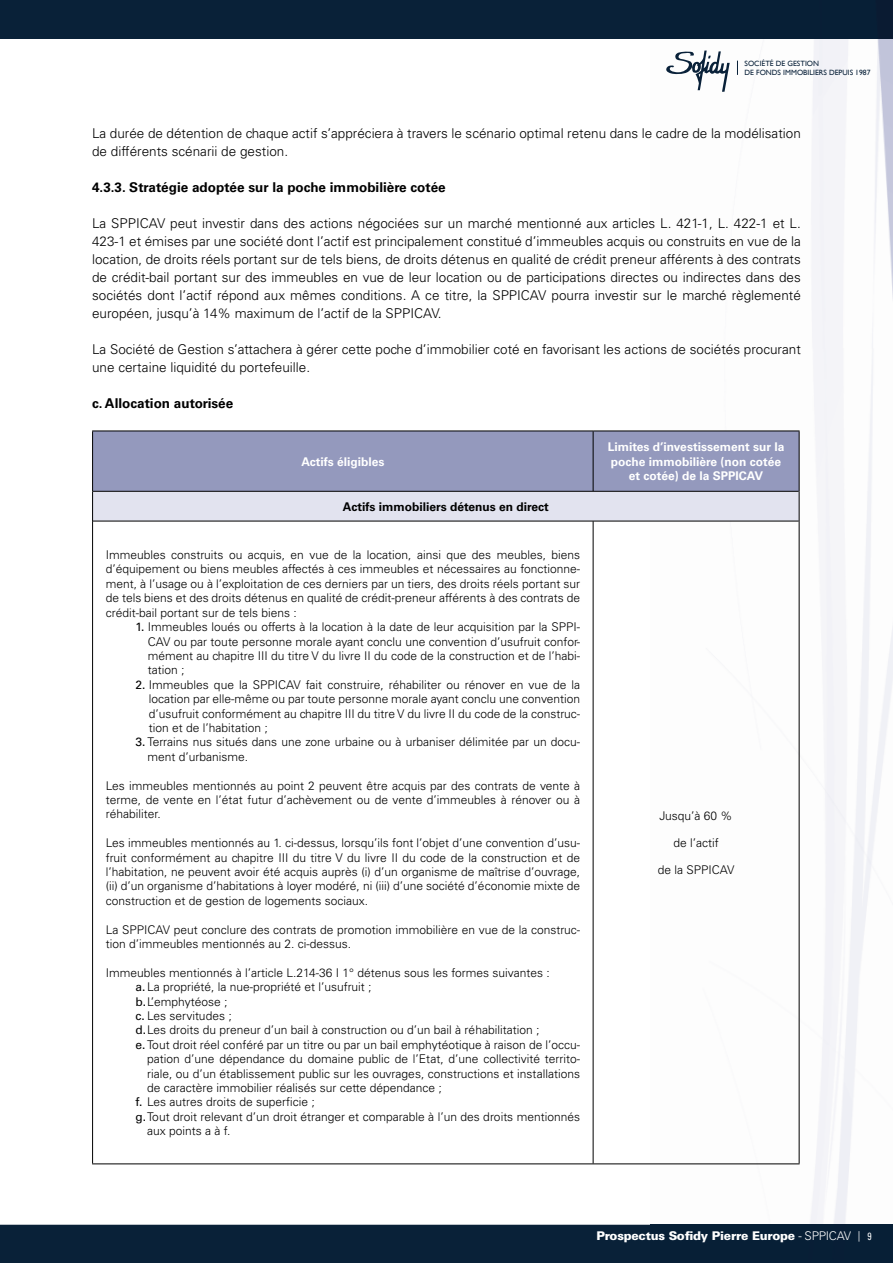
<style>
.page{position:relative;width:893px;height:1263px;background:#fff}
.page>*{position:absolute;margin:0;border:0;box-sizing:border-box;transform-origin:0 0}
.t1{font:300 13.5px/18px "Univers";color:#000}
.t2{font:700 13.5px "Univers";color:#000}
.t3{font:300 12px/14.4px "Univers";color:#000;text-align:justify}
.t4{font:700 12px/14.4px "Univers";color:#fff;text-align:center}
.t5{font:900 12px "Univers";letter-spacing:-.02em;color:#fff}
.t6{font:700 12px "Univers";color:#000}
.t7{font:7.65px/9.1px "Gill Sans";color:#092139}
.s1{font-weight:400}
.s2{font-weight:300}
.s3{font-weight:400;font-stretch:condensed;font-size:10.5px}
</style>
<div class="page">
<img style="left:651px;top:349px;width:242px;height:876px">
<img style="left:651px;top:0;width:242px;height:349px">
<div style="left:0;top:0;width:651px;height:38px;background:#092138"></div>
<div style="left:0;top:1225px;width:893px;height:38px;background:#092138"></div>
<svg style="left:665px;top:51px;width:65px;height:41px"></svg>
<svg style="left:737px;top:61px;width:1px;height:14px"></svg>
<div style="left:93px;top:431px;width:706px;height:60px;background:#9499bd"></div>
<div style="left:93px;top:491px;width:706px;height:30px;background:#e2e3ef"></div>
<hr style="left:593px;top:431px;width:1px;height:60px;background:#000">
<hr style="left:93px;top:491px;width:706px;height:1px;background:#000">
<hr style="left:93px;top:521px;width:706px;height:1px;background:#000">
<hr style="left:593px;top:521px;width:1px;height:642px;background:#000">
<hr style="left:92px;top:430px;width:501px;height:1px;background:#000">
<hr style="left:92px;top:431px;width:1px;height:60px;background:#000">
<hr style="left:593px;top:430px;width:207px;height:1px;background:#000">
<hr style="left:799px;top:431px;width:1px;height:60px;background:#000">
<hr style="left:92px;top:491px;width:1px;height:30px;background:#000">
<hr style="left:799px;top:491px;width:1px;height:30px;background:#000">
<hr style="left:92px;top:521px;width:1px;height:642px;background:#000">
<hr style="left:799px;top:521px;width:1px;height:642px;background:#000">
<hr style="left:92px;top:1163px;width:708px;height:1px;background:#000">
<p class="t7" style="left:744px;top:59px;width:127px">SOCIÉTÉ DE GESTION<br>DE FONDS IMMOBILIERS DEPUIS 1987</p>
<p class="t1" style="left:92px;top:126px;width:710px">La durée de détention de chaque actif s’appréciera à travers le scénario optimal retenu dans le cadre de la modélisation de différents scénarii de gestion.</p>
<p class="t2" style="left:92px;top:183px;width:355px">4.3.3. Stratégie adoptée sur la poche immobilière cotée</p>
<p class="t1" style="left:92px;top:216px;width:710px;text-align:justify">La SPPICAV peut investir dans des actions négociées sur un marché mentionné aux articles L. 421-1, L. 422-1 et L.<br>423-1 et émises par une société dont l’actif est principalement constitué d’immeubles acquis ou construits en vue de la location, de droits réels portant sur de tels biens, de droits détenus en qualité de crédit preneur afférents à des contrats de crédit-bail portant sur des immeubles en vue de leur location ou de participations directes ou indirectes dans des sociétés dont l’actif répond aux mêmes conditions. A ce titre, la SPPICAV pourra investir sur le marché règlementé européen, jusqu’à 14% maximum de l’actif de la SPPICAV.</p>
<p class="t1" style="left:92px;top:342px;width:710px">La Société de Gestion s’attachera à gérer cette poche d’immobilier coté en favorisant les actions de sociétés procurant une certaine liquidité du portefeuille.</p>
<p class="t2" style="left:92px;top:399px;width:143px">c. Allocation autorisée</p>
<p class="t4" style="left:301px;top:455px;width:85px">Actifs éligibles</p>
<p class="t6" style="left:343px;top:502px;width:207px">Actifs immobiliers détenus en direct</p>
<p class="t3" style="left:106px;top:549px;width:476px">Immeubles construits ou acquis, en vue de la location, ainsi que des meubles, biens d’équipement ou biens meubles affectés à ces immeubles et nécessaires au fonctionne&shy;ment, à l’usage ou à l’exploitation de ces derniers par un tiers, des droits réels portant sur de tels biens et des droits détenus en qualité de crédit-preneur afférents à des contrats de crédit-bail portant sur de tels biens :</p>
<p class="t3" style="left:148px;top:621px;width:434px;text-indent:-12px"><span class="s1">1.</span> Immeubles loués ou offerts à la location à la date de leur acquisition par la SPPI-CAV ou par toute personne morale ayant conclu une convention d’usufruit confor&shy;mément au chapitre III du titre V du livre II du code de la construction et de l’habi&shy;tation ;</p>
<p class="t3" style="left:149px;top:678px;width:433px;text-indent:-13px"><span class="s1">2.</span> Immeubles que la SPPICAV fait construire, réhabiliter ou rénover en vue de la location par elle-même ou par toute personne morale ayant conclu une convention d’usufruit conformément au chapitre III du titre V du livre II du code de la construc&shy;tion et de l’habitation ;</p>
<p class="t3" style="left:147px;top:736px;width:434px;text-indent:-12px"><span class="s1">3.</span> Terrains nus situés dans une zone urbaine ou à urbaniser délimitée par un docu&shy;ment d’urbanisme.</p>
<p class="t3" style="left:106px;top:779px;width:476px">Les immeubles mentionnés au point 2 peuvent être acquis par des contrats de vente à terme, de vente en l’état futur d’achèvement ou de vente d’immeubles à rénover ou à réhabiliter.</p>
<p class="t3" style="left:106px;top:837px;width:476px">Les immeubles mentionnés au 1. ci-dessus, lorsqu’ils font l’objet d’une convention d’usu&shy;fruit conformément au chapitre III du titre V du livre II du code de la construction et de l’habitation, ne peuvent avoir été acquis auprès (i) d’un organisme de maîtrise d’ouvrage, (ii) d’un organisme d’habitations à loyer modéré, ni (iii) d’une société d’économie mixte de construction et de gestion de logements sociaux.</p>
<p class="t3" style="left:106px;top:923px;width:476px">La SPPICAV peut conclure des contrats de promotion immobilière en vue de la construc&shy;tion d’immeubles mentionnés au 2. ci-dessus.</p>
<p class="t3" style="left:106px;top:966px;width:445px">Immeubles mentionnés à l’article L.214-36 I 1° détenus sous les formes suivantes :</p>
<p class="t3" style="left:136px;top:981px;width:237px"><span class="s1">a.</span> La propriété, la nue-propriété et l’usufruit ;</p>
<p class="t3" style="left:136px;top:995px;width:93px"><span class="s1">b.</span> L’emphytéose ;</p>
<p class="t3" style="left:136px;top:1009px;width:98px"><span class="s1">c.</span> Les servitudes ;</p>
<p class="t3" style="left:136px;top:1024px;width:405px"><span class="s1">d.</span> Les droits du preneur d’un bail à construction ou d’un bail à réhabilitation ;</p>
<p class="t3" style="left:136px;top:1038px;width:446px"><span class="s1">e.</span> Tout droit réel conféré par un titre ou par un bail emphytéotique à raison de l’occu-</p>
<p class="t3" style="left:147px;top:1053px;width:435px">pation d’une dépendance du domaine public de l’Etat, d’une collectivité territo-</p>
<p class="t3" style="left:147px;top:1067px;width:435px">riale, ou d’un établissement public sur les ouvrages, constructions et installations</p>
<p class="t3" style="left:147px;top:1081px;width:296px">de caractère immobilier réalisés sur cette dépendance ;</p>
<p class="t3" style="left:136px;top:1096px;width:181px"><span class="s1">f.</span> Les autres droits de superficie ;</p>
<p class="t3" style="left:136px;top:1110px;width:446px"><span class="s1">g.</span> Tout droit relevant d’un droit étranger et comparable à l’un des droits mentionnés</p>
<p class="t3" style="left:147px;top:1125px;width:85px">aux points a à f.</p>
<p class="t4" style="left:608px;top:441px;width:178px">Limites d’investissement sur la poche immobilière (non cotée et cotée) de la SPPICAV</p>
<p class="t3" style="left:659px;top:810px;width:75px">Jusqu’à 60 %</p>
<p class="t3" style="left:673px;top:837px;width:47px">de l’actif</p>
<p class="t3" style="left:658px;top:864px;width:78px">de la SPPICAV</p>
<p class="t5" style="left:596px;top:1232px;width:277px">Prospectus Sofidy Pierre Europe <span class="s2">- SPPICAV</span> <span class="s3">| 9</span></p>
</div>
